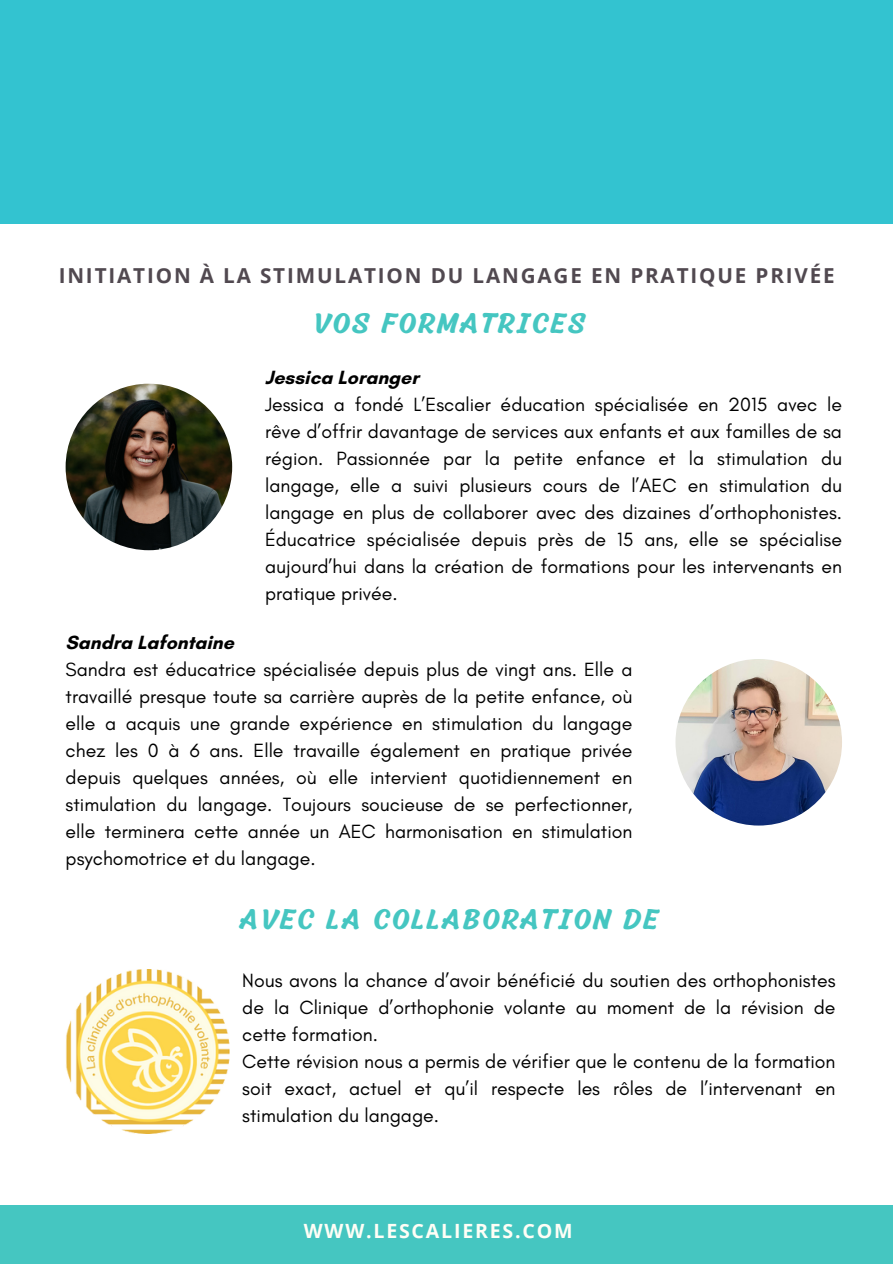
<style>
.page{position:relative;width:893px;height:1264px;background:#fff}
.page>*{position:absolute;margin:0;border:0;box-sizing:border-box;transform-origin:0 0}
.t1{font:30.9px "Michegar";letter-spacing:.07em;color:#45c6c1}
.t2{font:700 20.7px "Open Sans";letter-spacing:.09em;color:#514950}
.t3{font:700 19.65px "Open Sans";letter-spacing:.09em;color:#fffef6}
.t4{font:19.5px/27px "Glacial Indifference";color:#000;text-align:justify}
.t5{font:700 19.5px "Glacial Indifference";color:#000}
</style>
<div class="page">
<div style="left:0;top:1204px;width:892px;height:59px;background:#45c6c1"></div>
<div style="left:0;top:0;width:892px;height:223px;background:#33c3d0"></div>
<img style="left:66px;top:384px;width:166px;height:166px;border-radius:50%">
<img style="left:675px;top:659px;width:167px;height:166px;border-radius:50%">
<img style="left:66px;top:969px;width:164px;height:164px">
<p class="t2" style="left:59px;top:261px;width:777px">INITIATION À LA STIMULATION DU LANGAGE EN PRATIQUE PRIVÉE</p>
<p class="t1" style="left:315px;top:310px;width:273px">VOS FORMATRICES</p>
<p class="t5" style="left:265px;top:365px;width:155px">Jessica Loranger</p>
<p class="t4" style="left:265px;top:391px;width:578px">Jessica a fondé L’Escalier éducation spécialisée en 2015 avec le rêve d’offrir davantage de services aux enfants et aux familles de sa région. Passionnée par la petite enfance et la stimulation du langage, elle a suivi plusieurs cours de l’AEC en stimulation du langage en plus de collaborer avec des dizaines d’orthophonistes.<br>Éducatrice spécialisée depuis près de 15 ans, elle se spécialise aujourd’hui dans la création de formations pour les intervenants en pratique privée.</p>
<p class="t5" style="left:66px;top:630px;width:170px">Sandra Lafontaine</p>
<p class="t4" style="left:66px;top:655px;width:568px">Sandra est éducatrice spécialisée depuis plus de vingt ans. Elle a travaillé presque toute sa carrière auprès de la petite enfance, où elle a acquis une grande expérience en stimulation du langage chez les 0 à 6 ans. Elle travaille également en pratique privée depuis quelques années, où elle intervient quotidiennement en stimulation du langage. Toujours soucieuse de se perfectionner, elle terminera cette année un AEC harmonisation en stimulation psychomotrice et du langage.</p>
<p class="t1" style="left:241px;top:905px;width:420px">AVEC LA COLLABORATION DE</p>
<p class="t4" style="left:242px;top:966px;width:594px">Nous avons la chance d’avoir bénéficié du soutien des orthophonistes de la Clinique d’orthophonie volante au moment de la révision de cette formation.</p>
<p class="t4" style="left:242px;top:1047px;width:594px">Cette révision nous a permis de vérifier que le contenu de la formation soit exact, actuel et qu’il respecte les rôles de l’intervenant en stimulation du langage.</p>
<p class="t3" style="left:304px;top:1217px;width:270px">WWW.LESCALIERES.COM</p>
</div>
